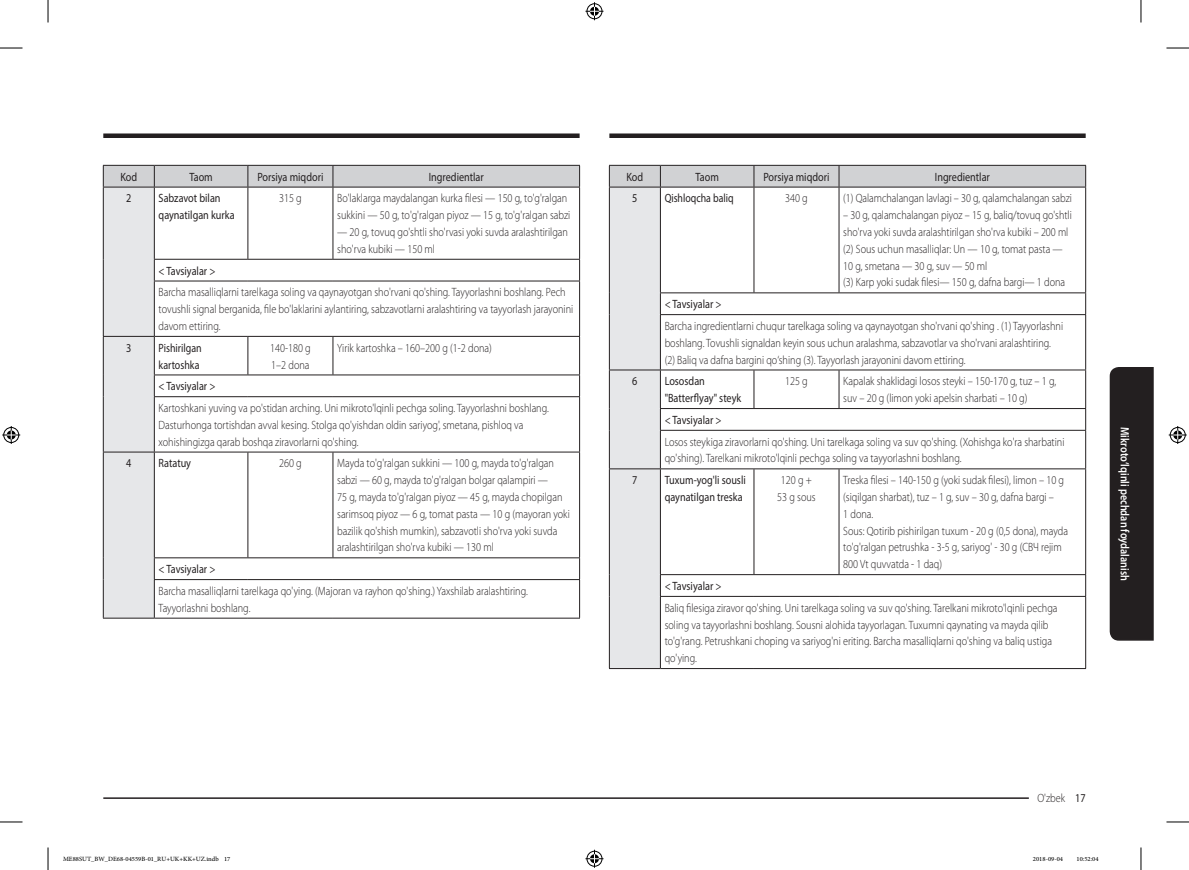
<style>
.page{position:relative;width:1189px;height:870px;background:#fff}
.page>*{position:absolute;margin:0;border:0;box-sizing:border-box;transform-origin:0 0}
.t1{font:300 12px/16.8px "Myriad Pro";color:#231f20;scale:.85 1}
.t2{font:300 12px/16.8px "Myriad Pro";color:#231f20;scale:.84 1}
.t3{font:12px/16.8px "Myriad Pro";color:#231f20;scale:.85 1}
.t4{font:600 12px "Myriad Pro";color:#fff;scale:.85 1}
.t5{font:12px/16.8px "Myriad Pro";color:#231f20;scale:.83 1}
.t6{font:12px "Myriad Pro";color:#231f20;scale:.82 1}
.t7{font:9px "Adobe Arabic";color:#000}
.s1{font-weight:400}
</style>
<div class="page">
<div style="left:103px;top:133px;width:477px;height:5px;background:#231f20"></div>
<div style="left:609px;top:133px;width:476px;height:5px;background:#231f20"></div>
<hr style="left:103px;top:797px;width:950px;height:2px;background:#231f20">
<div style="left:1029px;top:791px;width:39px;height:15px;background:#fff"></div>
<svg style="left:1109px;top:367px;width:45px;height:274px;background:#2e2a2b"></svg>
<svg style="left:103px;top:165px;width:477px;height:453px"></svg>
<hr style="left:103px;top:580px;width:1px;height:38px;background:#231f20">
<hr style="left:154px;top:579px;width:94px;height:1px;background:#231f20">
<hr style="left:154px;top:580px;width:1px;height:38px;background:#231f20">
<hr style="left:248px;top:579px;width:85px;height:1px;background:#231f20">
<hr style="left:333px;top:579px;width:247px;height:1px;background:#231f20">
<hr style="left:579px;top:580px;width:1px;height:38px;background:#231f20">
<hr style="left:103px;top:618px;width:51px;height:1px;background:#231f20">
<hr style="left:154px;top:618px;width:94px;height:1px;background:#231f20">
<hr style="left:248px;top:618px;width:85px;height:1px;background:#231f20">
<hr style="left:333px;top:618px;width:247px;height:1px;background:#231f20">
<svg style="left:609px;top:165px;width:477px;height:503px"></svg>
<hr style="left:609px;top:596px;width:1px;height:72px;background:#231f20">
<hr style="left:660px;top:596px;width:94px;height:1px;background:#231f20">
<hr style="left:660px;top:597px;width:1px;height:71px;background:#231f20">
<hr style="left:754px;top:596px;width:85px;height:1px;background:#231f20">
<hr style="left:839px;top:596px;width:247px;height:1px;background:#231f20">
<hr style="left:1085px;top:597px;width:1px;height:71px;background:#231f20">
<hr style="left:609px;top:668px;width:51px;height:1px;background:#231f20">
<hr style="left:660px;top:668px;width:94px;height:1px;background:#231f20">
<hr style="left:754px;top:668px;width:85px;height:1px;background:#231f20">
<hr style="left:839px;top:668px;width:247px;height:1px;background:#231f20">
<svg style="left:0;top:48px;width:22px;height:1px"></svg>
<svg style="left:1166px;top:48px;width:23px;height:1px"></svg>
<svg style="left:0;top:822px;width:22px;height:1px"></svg>
<svg style="left:1166px;top:822px;width:23px;height:1px"></svg>
<svg style="left:48px;top:0;width:1px;height:22px"></svg>
<svg style="left:48px;top:847px;width:1px;height:23px"></svg>
<svg style="left:1141px;top:0;width:1px;height:22px"></svg>
<svg style="left:1141px;top:847px;width:1px;height:23px"></svg>
<svg style="left:585px;top:2px;width:18px;height:18px"></svg>
<svg style="left:585px;top:850px;width:18px;height:18px"></svg>
<svg style="left:2px;top:426px;width:18px;height:18px"></svg>
<svg style="left:1169px;top:426px;width:18px;height:18px"></svg>
<p class="t3" style="left:120px;top:168px;width:21px">Kod</p>
<p class="t3" style="left:189px;top:168px;width:29px">Taom</p>
<p class="t3" style="left:257px;top:168px;width:79px">Porsiya miqdori</p>
<p class="t3" style="left:429px;top:168px;width:66px">Ingredientlar</p>
<p class="t3" style="left:126px;top:190px;width:8px">2</p>
<p class="t3" style="left:159px;top:190px;width:91px">Sabzavot bilan qaynatilgan kurka</p>
<p class="t1" style="left:279px;top:190px;width:28px">315 g</p>
<p class="t1" style="left:337px;top:190px;width:276px">Bo'laklarga maydalangan kurka filesi — 150 g, to'g'ralgan sukkini — 50 g, to'g'ralgan piyoz — 15 g, to'g'ralgan sabzi</p>
<p class="t1" style="left:337px;top:224px;width:273px">— 20 g, tovuq go'shtli sho'rvasi yoki suvda aralashtirilgan sho'rva kubiki — 150 ml</p>
<p class="t3" style="left:159px;top:262px;width:68px">&lt; Tavsiyalar &gt;</p>
<p class="t1" style="left:159px;top:284px;width:489px">Barcha masalliqlarni tarelkaga soling va qaynayotgan sho'rvani qo'shing. Tayyorlashni boshlang. Pech tovushli signal berganida, file bo'laklarini aylantiring, sabzavotlarni aralashtiring va tayyorlash jarayonini davom ettiring.</p>
<p class="t3" style="left:126px;top:339px;width:8px">3</p>
<p class="t5" style="left:159px;top:339px;width:53px">Pishirilgan kartoshka</p>
<p class="t1" style="left:270px;top:340px;width:49px">140-180 g<br>1–2 dona</p>
<p class="t1" style="left:337px;top:340px;width:183px">Yirik kartoshka – 160–200 g (1-2 dona)</p>
<p class="t3" style="left:159px;top:378px;width:68px">&lt; Tavsiyalar &gt;</p>
<p class="t1" style="left:159px;top:400px;width:461px">Kartoshkani yuving va po'stidan arching. Uni mikroto'lqinli pechga soling. Tayyorlashni boshlang.<br>Dasturhonga tortishdan avval kesing. Stolga qo'yishdan oldin sariyog', smetana, pishloq va xohishingizga qarab boshqa ziravorlarni qo'shing.</p>
<p class="t3" style="left:126px;top:455px;width:8px">4</p>
<p class="t3" style="left:159px;top:455px;width:40px">Ratatuy</p>
<p class="t1" style="left:279px;top:455px;width:28px">260 g</p>
<p class="t1" style="left:337px;top:455px;width:275px">Mayda to'g'ralgan sukkini — 100 g, mayda to'g'ralgan sabzi — 60 g, mayda to'g'ralgan bolgar qalampiri —<br>75 g, mayda to'g'ralgan piyoz — 45 g, mayda chopilgan sarimsoq piyoz — 6 g, tomat pasta — 10 g (mayoran yoki bazilik qo'shish mumkin), sabzavotli sho'rva yoki suvda aralashtirilgan sho'rva kubiki — 130 ml</p>
<p class="t3" style="left:159px;top:561px;width:68px">&lt; Tavsiyalar &gt;</p>
<p class="t1" style="left:159px;top:583px;width:436px">Barcha masalliqlarni tarelkaga qo'ying. (Majoran va rayhon qo'shing.) Yaxshilab aralashtiring.<br>Tayyorlashni boshlang.</p>
<p class="t3" style="left:626px;top:168px;width:21px">Kod</p>
<p class="t3" style="left:695px;top:168px;width:29px">Taom</p>
<p class="t3" style="left:763px;top:168px;width:79px">Porsiya miqdori</p>
<p class="t3" style="left:935px;top:168px;width:66px">Ingredientlar</p>
<p class="t3" style="left:632px;top:190px;width:8px">5</p>
<p class="t6" style="left:665px;top:191px;width:86px">Qishloqcha baliq</p>
<p class="t1" style="left:785px;top:190px;width:28px">340 g</p>
<p class="t2" style="left:843px;top:190px;width:274px">(1) Qalamchalangan lavlagi – 30 g, qalamchalangan sabzi</p>
<p class="t2" style="left:843px;top:207px;width:274px">– 30 g, qalamchalangan piyoz – 15 g, baliq/tovuq go'shtli sho'rva yoki suvda aralashtirilgan sho'rva kubiki – 200 ml (2) Sous uchun masalliqlar: Un — 10 g, tomat pasta — 10 g, smetana — 30 g, suv — 50 ml<br>(3) Karp yoki sudak filesi— 150 g, dafna bargi— 1 dona</p>
<p class="t3" style="left:665px;top:296px;width:68px">&lt; Tavsiyalar &gt;</p>
<p class="t1" style="left:665px;top:318px;width:470px">Barcha ingredientlarni chuqur tarelkaga soling va qaynayotgan sho'rvani qo'shing . (1) Tayyorlashni boshlang. Tovushli signaldan keyin sous uchun aralashma, sabzavotlar va sho'rvani aralashtiring. (2) Baliq va dafna bargini qo‘shing (3). Tayyorlash jarayonini davom ettiring.</p>
<p class="t3" style="left:632px;top:373px;width:8px">6</p>
<p class="t3" style="left:665px;top:373px;width:92px">Lososdan "Batterflyay" steyk</p>
<p class="t1" style="left:785px;top:373px;width:28px">125 g</p>
<p class="t1" style="left:843px;top:373px;width:252px">Kapalak shaklidagi losos steyki – 150-170 g, tuz – 1 g, suv – 20 g (limon yoki apelsin sharbati – 10 g)</p>
<p class="t3" style="left:665px;top:411px;width:68px">&lt; Tavsiyalar &gt;</p>
<p class="t1" style="left:665px;top:433px;width:472px">Losos steykiga ziravorlarni qo'shing. Uni tarelkaga soling va suv qo'shing. (Xohishga ko'ra sharbatini qo'shing). Tarelkani mikroto'lqinli pechga soling va tayyorlashni boshlang.</p>
<p class="t3" style="left:632px;top:472px;width:8px">7</p>
<p class="t3" style="left:665px;top:472px;width:97px">Tuxum-yog'li sousli qaynatilgan treska</p>
<p class="t1" style="left:777px;top:472px;width:47px;text-align:center">120 g +<br>53 g sous</p>
<p class="t1" style="left:843px;top:472px;width:266px">Treska filesi – 140-150 g (yoki sudak filesi), limon – 10 g (siqilgan sharbat), tuz – 1 g, suv – 30 g, dafna bargi –<br>1 dona.<br>Sous: Qotirib pishirilgan tuxum - 20 g (0,5 dona), mayda to'g'ralgan petrushka - 3-5 g, sariyog' - 30 g (СВЧ rejim 800 Vt quvvatda - 1 daq)</p>
<p class="t3" style="left:665px;top:577px;width:68px">&lt; Tavsiyalar &gt;</p>
<p class="t1" style="left:665px;top:599px;width:464px">Baliq filesiga ziravor qo'shing. Uni tarelkaga soling va suv qo'shing. Tarelkani mikroto'lqinli pechga soling va tayyorlashni boshlang. Sousni alohida tayyorlagan. Tuxumni qaynating va mayda qilib to'g'rang. Petrushkani choping va sariyog'ni eriting. Barcha masalliqlarni qo'shing va baliq ustiga qo'ying.</p>
<p class="t4" style="left:1132px;top:427px;width:182px;rotate:90deg">Mikroto‘lqinli pechdan foydalanish</p>
<p class="t1" style="left:1037px;top:790px;width:58px">O'zbek <span class="s1">17</span></p>
<p class="t7" style="left:63px;top:853px;width:169px">ME88SUT_BW_DE68-04559B-01_RU+UK+KK+UZ.indb 17</p>
<p class="t7" style="left:1033px;top:853px;width:32px">2018-09-04</p>
<p class="t7" style="left:1076px;top:853px;width:24px">10:52:04</p>
</div>
